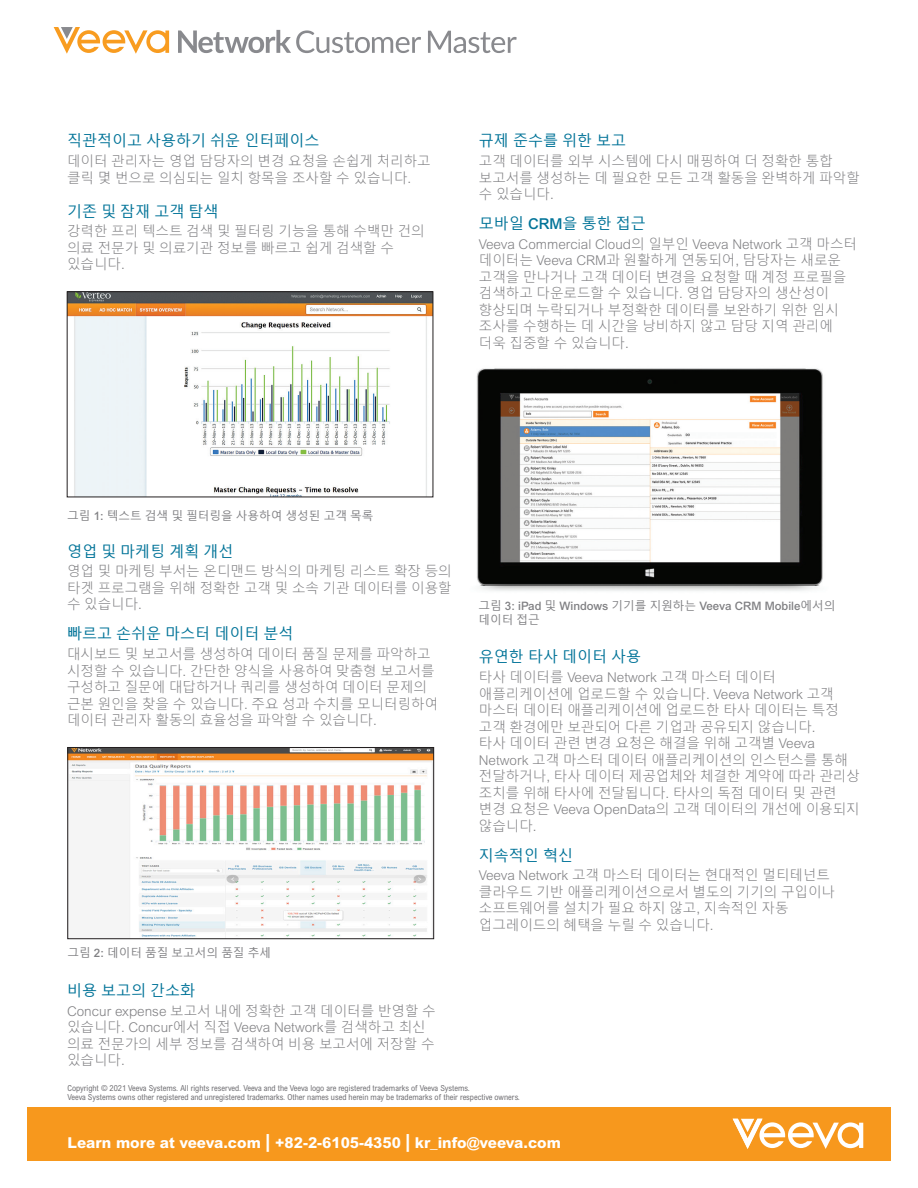
<style>
.page{position:relative;width:918px;height:1188px;background:#fff}
.page>*{position:absolute;margin:0;border:0;box-sizing:border-box;transform-origin:0 0}
.Subhead3{font:15px "Malgun Gothic";color:#007398}
.t1{font:800 15px "Arial MT Std";color:#fff}
.text{font:300 13.5px/16.5px "Malgun Gothic";color:#808083}
.Subhead3-2{font:300 13.5px/16.5px "Malgun Gothic";color:#808083}
.Figure_caption{font:500 11.7px/13.5px "Arial MT Std";color:#808083}
.Figure_caption-2{font:11.7px "Malgun Gothic";color:#808083}
.t2{font:condensed 8.25px/9px "Arial MT Std";color:#717074}
.s1{font-family:"Arial MT Std"}
.s2{font-family:"Arial MT Std";font-weight:500}
.s3{font-family:"Malgun Gothic";font-weight:400}
.s4{font-size:19.5px}
</style>
<div class="page">
<div style="left:27px;top:1107px;width:864px;height:54px;background:#f7981d"></div>
<svg style="left:733px;top:1119px;width:130px;height:30px"></svg>
<img style="left:69px;top:294px;width:362px;height:201px">
<div style="left:67px;top:292px;width:366px;height:205px;border:1px solid #231f20"></div>
<img style="left:70px;top:749px;width:362px;height:188px">
<div style="left:68px;top:747px;width:366px;height:192px;border:1px solid #231f20"></div>
<img style="left:477px;top:368px;width:346px;height:223px">
<svg style="left:428px;top:31px;width:89px;height:22px"></svg>
<svg style="left:178px;top:30px;width:243px;height:23px"></svg>
<svg style="left:54px;top:27px;width:115px;height:27px"></svg>
<p class="Subhead3" style="left:67px;top:132px;width:254px">직관적이고 사용하기 쉬운 인터페이스</p>
<p class="text" style="left:67px;top:153px;width:365px">데이터 관리자는 영업 담당자의 변경 요청을 손쉽게 처리하고 클릭 몇 번으로 의심되는 일치 항목을 조사할 수 있습니다<span class="s1">.</span></p>
<p class="Subhead3" style="left:67px;top:203px;width:153px">기존 및 잠재 고객 탐색</p>
<p class="text" style="left:67px;top:223px;width:359px">강력한 프리 텍스트 검색 및 필터링 기능을 통해 수백만 건의 의료 전문가 및 의료기관 정보를 빠르고 쉽게 검색할 수 있습니다<span class="s1">.</span></p>
<p class="Subhead3" style="left:479px;top:132px;width:149px">규제 준수를 위한 보고</p>
<p class="text" style="left:479px;top:153px;width:383px">고객 데이터를 외부 시스템에 다시 매핑하여 더 정확한 통합 보고서를 생성하는 데 필요한 모든 고객 활동을 완벽하게 파악할 수 있습니다<span class="s1">.</span></p>
<p class="Subhead3" style="left:479px;top:215px;width:168px">모바일 <span class="s2">CRM</span>을 통한 접근</p>
<p class="text" style="left:479px;top:236px;width:380px"><span class="s1">Veeva Commercial Cloud</span>의 일부인 <span class="s1">Veeva Network</span> 고객 마스터 데이터는 <span class="s1">Veeva CRM</span>과 원활하게 연동되어<span class="s1">,</span> 담당자는 새로운 고객을 만나거나 고객 데이터 변경을 요청할 때 계정 프로필을 검색하고 다운로드할 수 있습니다<span class="s1">.</span> 영업 담당자의 생산성이 향상되며 누락되거나 부정확한 데이터를 보완하기 위한 임시 조사를 수행하는 데 시간을 낭비하지 않고 담당 지역 관리에 더욱 집중할 수 있습니다<span class="s1">.</span></p>
<p class="Figure_caption-2" style="left:67px;top:509px;width:308px">그림 <span class="s2">1:</span> 텍스트 검색 및 필터링을 사용하여 생성된 고객 목록</p>
<p class="Subhead3" style="left:67px;top:543px;width:168px">영업 및 마케팅 계획 개선</p>
<p class="text" style="left:67px;top:563px;width:386px;text-align:justify">영업 및 마케팅 부서는 온디맨드 방식의 마케팅 리스트 확장 등의 타겟 프로그램을 위해 정확한 고객 및 소속 기관 데이터를 이용할 수 있습니다<span class="s1">.</span></p>
<p class="Subhead3" style="left:67px;top:625px;width:228px">빠르고 손쉬운 마스터 데이터 분석</p>
<p class="text" style="left:67px;top:646px;width:373px">대시보드 및 보고서를 생성하여 데이터 품질 문제를 파악하고 시정할 수 있습니다<span class="s1">.</span> 간단한 양식을 사용하여 맞춤형 보고서를 구성하고 질문에 대답하거나 쿼리를 생성하여 데이터 문제의 근본 원인을 찾을 수 있습니다<span class="s1">.</span> 주요 성과 수치를 모니터링하여 데이터 관리자 활동의 효율성을 파악할 수 있습니다<span class="s1">.</span></p>
<p class="Figure_caption-2" style="left:68px;top:947px;width:205px">그림 <span class="s2">2:</span> 데이터 품질 보고서의 품질 추세</p>
<p class="Subhead3" style="left:67px;top:982px;width:130px">비용 보고의 간소화</p>
<p class="Subhead3-2" style="left:67px;top:1003px;width:370px"><span class="s1">Concur expense</span> 보고서 내에 정확한 고객 데이터를 반영할 수 있습니다<span class="s1">. Concur</span>에서 직접 <span class="s1">Veeva Network</span>를 검색하고 최신 의료 전문가의 세부 정보를 검색하여 비용 보고서에 저장할 수 있습니다<span class="s1">.</span></p>
<p class="Figure_caption" style="left:478px;top:599px;width:358px"><span class="s3">그림</span> 3: iPad <span class="s3">및</span> Windows <span class="s3">기기를 지원하는</span> Veeva CRM Mobile<span class="s3">에서의 데이터 접근</span></p>
<p class="Subhead3" style="left:479px;top:648px;width:164px">유연한 타사 데이터 사용</p>
<p class="text" style="left:479px;top:669px;width:383px">타사 데이터를 <span class="s1">Veeva Network</span> 고객 마스터 데이터 애플리케이션에 업로드할 수 있습니다<span class="s1">. Veeva Network</span> 고객 마스터 데이터 애플리케이션에 업로드한 타사 데이터는 특정 고객 환경에만 보관되어 다른 기업과 공유되지 않습니다<span class="s1">.<br></span>타사 데이터 관련 변경 요청은 해결을 위해 고객별 <span class="s1">Veeva<br>Network</span> 고객 마스터 데이터 애플리케이션의 인스턴스를 통해 전달하거나<span class="s1">,</span> 타사 데이터 제공업체와 체결한 계약에 따라 관리상 조치를 위해 타사에 전달됩니다<span class="s1">.</span> 타사의 독점 데이터 및 관련 변경 요청은 <span class="s1">Veeva OpenData</span>의 고객 데이터의 개선에 이용되지 않습니다<span class="s1">.</span></p>
<p class="Subhead3" style="left:479px;top:847px;width:96px">지속적인 혁신</p>
<p class="text" style="left:479px;top:867px;width:358px"><span class="s1">Veeva Network</span> 고객 마스터 데이터는 현대적인 멀티테넌트 클라우드 기반 애플리케이션으로서 별도의 기기의 구입이나 소프트웨어를 설치가 필요 하지 않고<span class="s1">,</span> 지속적인 자동 업그레이드의 혜택을 누릴 수 있습니다<span class="s1">.</span></p>
<p class="t2" style="left:68px;top:1084px;width:454px">Copyright © 2021 Veeva Systems. All rights reserved. Veeva and the Veeva logo are registered trademarks of Veeva Systems.<br>Veeva Systems owns other registered and unregistered trademarks. Other names used herein may be trademarks of their respective owners.</p>
<p class="t1" style="left:68px;top:1134px;width:495px">Learn more at veeva.com <span class="s4">|</span> +82-2-6105-4350 <span class="s4">|</span> kr_info@veeva.com</p>
</div>
